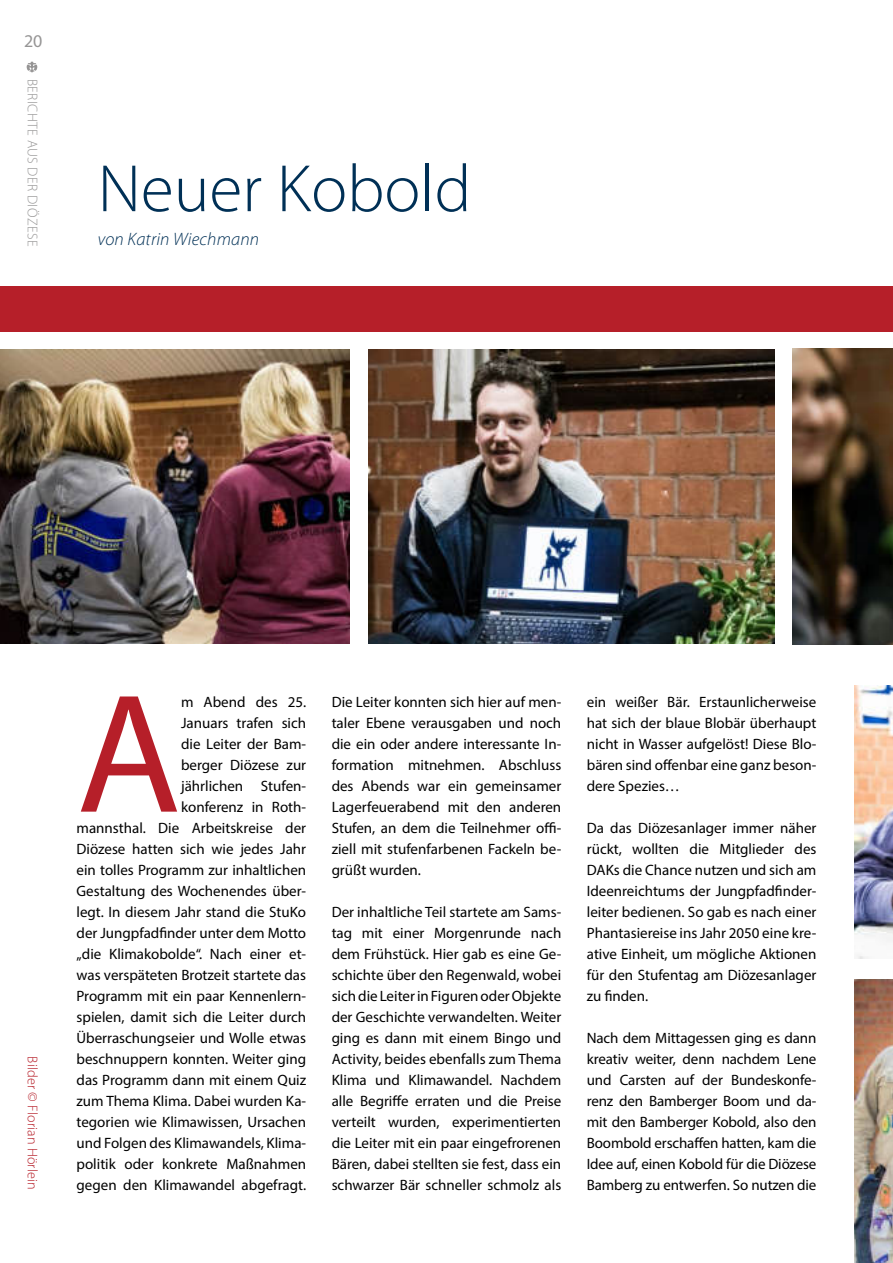
<style>
.page{position:relative;width:893px;height:1263px;background:#fff}
.page>*{position:absolute;margin:0;border:0;box-sizing:border-box;transform-origin:0 0}
.t1{font:170.85px "Myriad Pro";color:#b61f29}
.t2{font:300 67.5px "Myriad Pro";color:#003056}
.t3{font:italic 300 18px "Myriad Pro";letter-spacing:.01em;color:#003056}
.t4{font:18px "Myriad Pro";color:#969595}
.t5{font:15px/21px "Myriad Pro";color:#000;text-align:justify}
.t6{font:300 14.1px "Myriad Pro";letter-spacing:.01em;color:#b61f29}
.t7{font:300 14.1px "Myriad Pro";letter-spacing:.03em;color:#969595}
</style>
<div class="page">
<img style="left:0;top:350px;width:349px;height:294px">
<img style="left:369px;top:350px;width:405px;height:294px">
<img style="left:792px;top:349px;width:100px;height:296px">
<div style="left:0;top:287px;width:893px;height:45px;background:#b61f29"></div>
<svg style="left:892px;top:686px;width:1px;height:256px"></svg>
<img style="left:855px;top:686px;width:37px;height:273px">
<svg style="left:892px;top:980px;width:1px;height:283px"></svg>
<img style="left:855px;top:980px;width:37px;height:283px">
<svg style="left:27px;top:62px;width:10px;height:10px"></svg>
<p class="t4" style="left:24px;top:32px;width:20px">20</p>
<p class="t7" style="left:39px;top:79px;width:169px;rotate:90deg">BERICHTE AUS DER DIÖZESE</p>
<h2 class="t2" style="left:98px;top:157px;width:375px">Neuer Kobold</h2>
<p class="t3" style="left:98px;top:230px;width:163px">von Katrin Wiechmann</p>
<p class="t6" style="left:39px;top:1056px;width:135px;rotate:90deg">Bilder © Florian Hörlein</p>
<p class="t5" style="left:77px;top:692px;width:231px;text-align:right">m Abend des 25.<br>Januars trafen sich<br>die Leiter der Bam-<br>berger Diözese zur<br>jährlichen Stufen-<br>konferenz in Roth-<br>mannsthal. Die Arbeitskreise der<br>Diözese hatten sich wie jedes Jahr ein tolles Programm zur inhaltlichen<br>Gestaltung des Wochenendes über&shy;legt. In diesem Jahr stand die StuKo der Jungpfadfinder unter dem Motto „die Klimakobolde“. Nach einer et&shy;was verspäteten Brotzeit startete das<br>Programm mit ein paar Kennenlern&shy;spielen, damit sich die Leiter durch<br>Überraschungseier und Wolle etwas beschnuppern konnten. Weiter ging das Programm dann mit einem Quiz zum Thema Klima. Dabei wurden Ka&shy;tegorien wie Klimawissen, Ursachen und Folgen des Klimawandels, Klima&shy;politik oder konkrete Maßnahmen gegen den Klimawandel abgefragt.</p>
<p class="t5" style="left:332px;top:692px;width:231px">Die Leiter konnten sich hier auf men&shy;taler Ebene verausgaben und noch die ein oder andere interessante In&shy;formation mitnehmen. Abschluss des Abends war ein gemeinsamer Lagerfeuerabend mit den anderen Stufen, an dem die Teilnehmer offi&shy;ziell mit stufenfarbenen Fackeln be&shy;grüßt wurden.</p>
<h1 class="t1" style="left:77px;top:668px;width:106px">A</h1>
<p class="t5" style="left:332px;top:902px;width:231px">Der inhaltliche Teil startete am Sams&shy;tag mit einer Morgenrunde nach dem Frühstück. Hier gab es eine Ge&shy;schichte über den Regenwald, wobei sich die Leiter in Figuren oder Objekte der Geschichte verwandelten. Weiter ging es dann mit einem Bingo und Activity, beides ebenfalls zum Thema Klima und Klimawandel. Nachdem alle Begriffe erraten und die Preise verteilt wurden, experimentierten die Leiter mit ein paar eingefrorenen Bären, dabei stellten sie fest, dass ein schwarzer Bär schneller schmolz als</p>
<p class="t5" style="left:587px;top:692px;width:231px">ein weißer Bär. Erstaunlicherweise hat sich der blaue Blobär überhaupt nicht in Wasser aufgelöst! Diese Blo&shy;bären sind offenbar eine ganz beson&shy;dere Spezies…</p>
<p class="t5" style="left:587px;top:818px;width:231px">Da das Diözesanlager immer näher rückt, wollten die Mitglieder des DAKs die Chance nutzen und sich am Ideenreichtums der Jungpfadfinder&shy;leiter bedienen. So gab es nach einer Phantasiereise ins Jahr 2050 eine kre&shy;ative Einheit, um mögliche Aktionen für den Stufentag am Diözesanlager zu finden.</p>
<p class="t5" style="left:587px;top:1028px;width:231px">Nach dem Mittagessen ging es dann kreativ weiter, denn nachdem Lene und Carsten auf der Bundeskonfe&shy;renz den Bamberger Boom und da&shy;mit den Bamberger Kobold, also den Boombold erschaffen hatten, kam die Idee auf, einen Kobold für die Diözese Bamberg zu entwerfen. So nutzen die</p>
</div>
